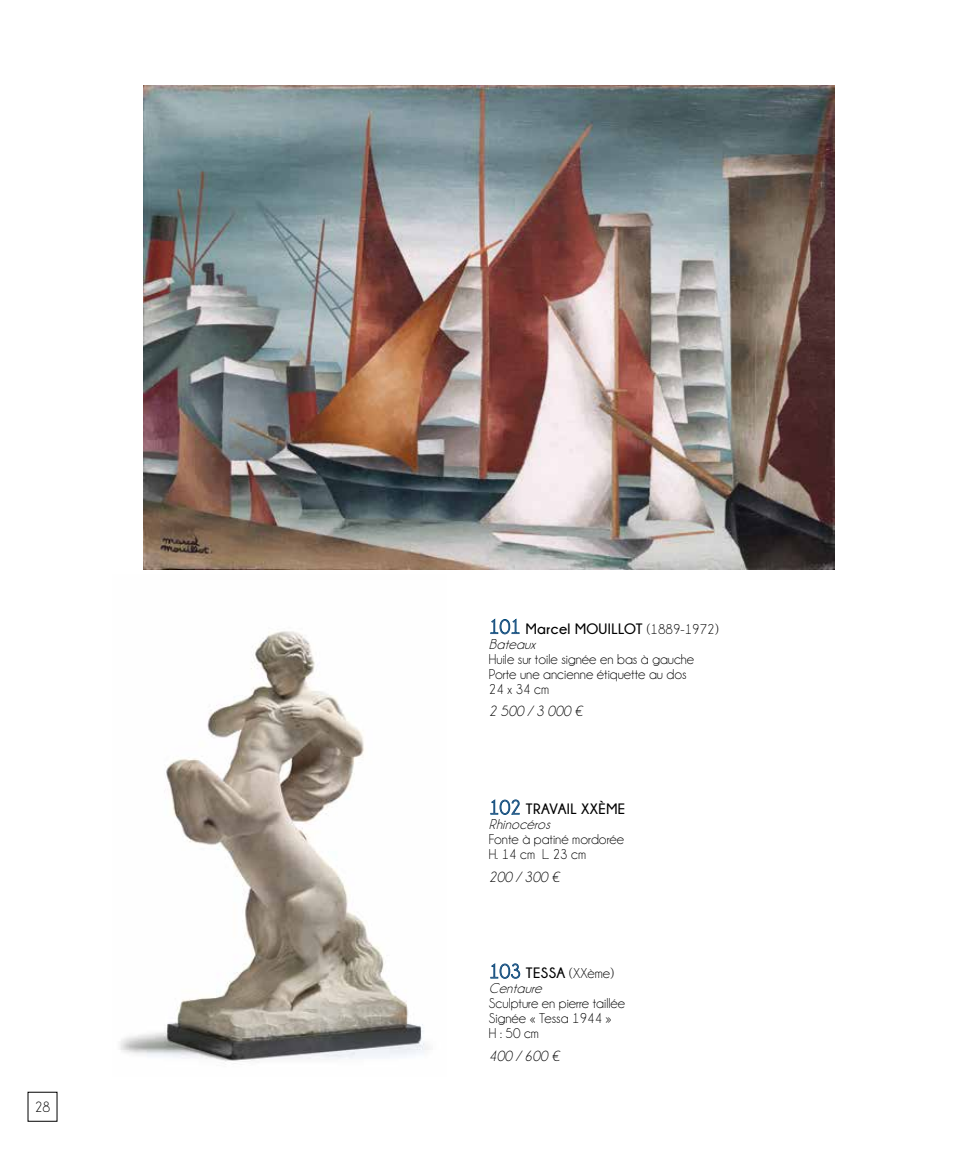
<style>
.page{position:relative;width:978px;height:1149px;background:#fff}
.page>*{position:absolute;margin:0;border:0;box-sizing:border-box;transform-origin:0 0}
.t1{font:700 15px "Champagne&Limousines";letter-spacing:.025em;color:#000}
.t2{font:italic 15px "Champagne&Limousines";color:#000}
.t3{font:15px "Champagne&Limousines";color:#000}
.t4{font:14.4px/15px "Champagne&Limousines";color:#000}
.t5{font:italic 14.4px/15px "Champagne&Limousines";letter-spacing:.02em;color:#000}
.s1{font-weight:400;font-size:20.4px;color:#406490}
.s2{font-weight:400;font-size:14.4px}
.s3{font-style:normal;font-size:20.4px;color:#406490}
.s4{font-weight:700;font-style:normal;font-size:15px}
.s5{font-style:normal}
</style>
<div class="page">
<img style="left:144px;top:85px;width:690px;height:484px">
<svg style="left:491px;top:618px;width:28px;height:16px"></svg>
<img style="left:120px;top:631px;width:309px;height:431px">
<svg style="left:491px;top:963px;width:29px;height:15px"></svg>
<svg style="left:491px;top:799px;width:28px;height:15px"></svg>
<p class="t3" style="left:35px;top:1098px;width:17px">28</p>
<p class="t1" style="left:489px;top:620px;width:231px"><span class="s1">101</span> Marcel MOUILLOT <span class="s2">(1889-1972)</span></p>
<p class="t5" style="left:489px;top:636px;width:48px">Bateaux</p>
<p class="t4" style="left:489px;top:651px;width:207px">Huile sur toile signée en bas à gauche<br>Porte une ancienne étiquette au dos<br>24 x 34 cm</p>
<p class="t2" style="left:489px;top:703px;width:95px">2 500 / 3 000 €</p>
<p class="t1" style="left:489px;top:800px;width:138px"><span class="s1">102</span> TRAVAIL XXÈME</p>
<p class="t5" style="left:489px;top:816px;width:64px">Rhinocéros</p>
<p class="t4" style="left:489px;top:831px;width:137px">Fonte à patiné mordorée<br>H. 14 cm L. 23 cm</p>
<p class="t2" style="left:489px;top:868px;width:72px">200 / 300 €</p>
<p class="t5" style="left:489px;top:965px;width:127px"><span class="s3">103</span> <span class="s4">TESSA</span> <span class="s5">(XXème)<br></span>Centaure</p>
<p class="t4" style="left:489px;top:995px;width:138px">Sculpture en pierre taillée<br>Signée « Tessa 1944 »<br>H : 50 cm</p>
<p class="t2" style="left:489px;top:1047px;width:72px">400 / 600 €</p>
</div>
